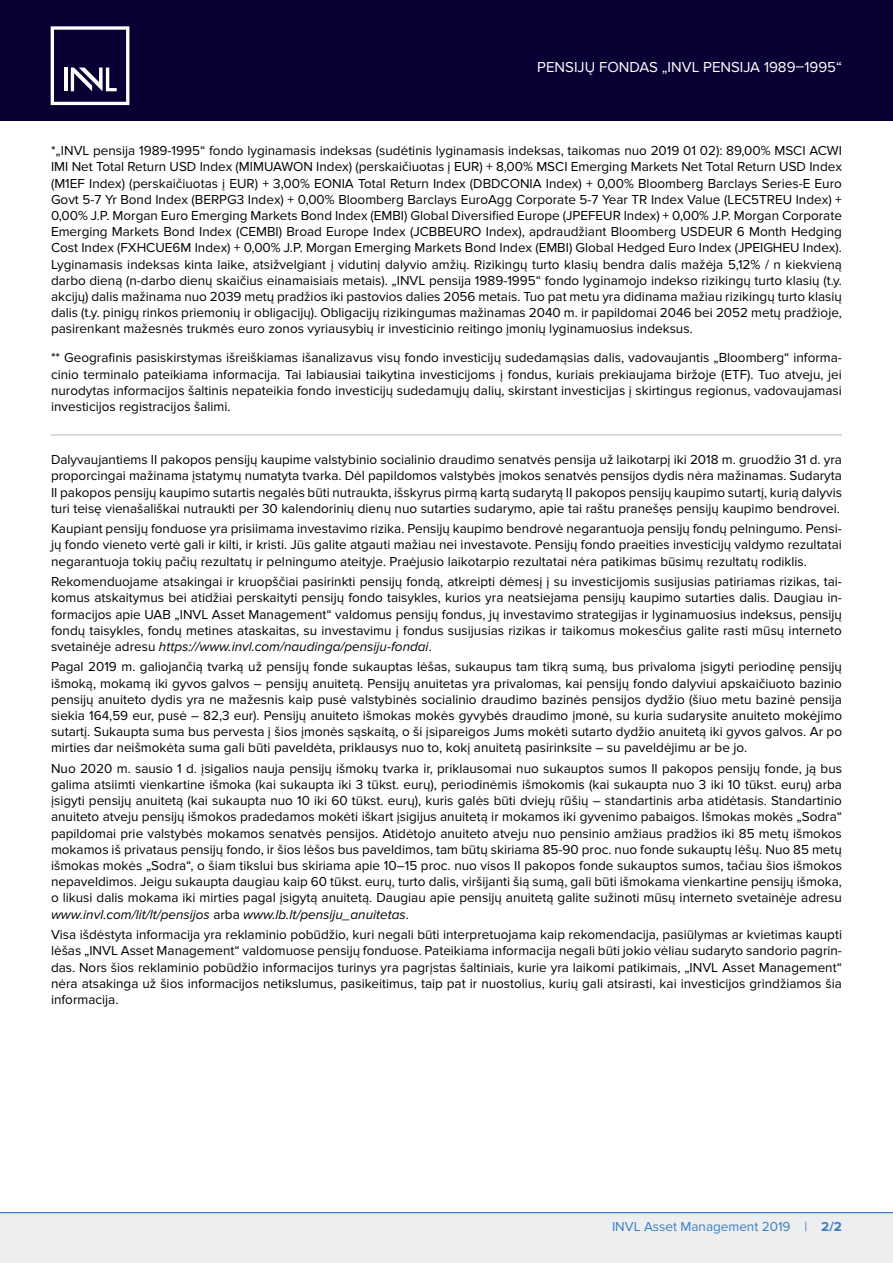
<style>
.page{position:relative;width:893px;height:1263px;background:#fff}
.page>*{position:absolute;margin:0;border:0;box-sizing:border-box;transform-origin:0 0}
.t1{font:15px "Proxima Nova";color:#fff}
.textas_justify{font:13.5px/16.2px "Proxima Nova";color:#000;text-align:justify}
.t2{font:13.5px "Proxima Nova";color:#3b7fc2}
.s1{font-style:italic}
.s2{font-weight:700}
</style>
<div class="page">
<div style="left:0;top:0;width:893px;height:120px;background:#090034"></div>
<div style="left:0;top:1212px;width:893px;height:51px;background:#eceeef"></div>
<hr style="left:0;top:1212px;width:893px;height:1px;background:#3b7fc2">
<svg style="left:51px;top:26px;width:78px;height:79px"></svg>
<hr style="left:51px;top:435px;width:791px;height:1px;background:#b6b7bb">
<p class="t1" style="left:537px;top:58px;width:306px">PENSIJŲ FONDAS „INVL PENSIJA 1989–1995“</p>
<p class="textas_justify" style="left:51px;top:143px;width:792px">*„INVL pensija 1989-1995“ fondo lyginamasis indeksas (sudėtinis lyginamasis indeksas, taikomas nuo 2019 01 02): 89,00% MSCI ACWI IMI Net Total Return USD Index (MIMUAWON Index) (perskaičiuotas į EUR) + 8,00% MSCI Emerging Markets Net Total Return USD Index (M1EF Index) (perskaičiuotas į EUR) + 3,00% EONIA Total Return Index (DBDCONIA Index) + 0,00% Bloomberg Barclays Series-E Euro Govt 5-7 Yr Bond Index (BERPG3 Index) + 0,00% Bloomberg Barclays EuroAgg Corporate 5-7 Year TR Index Value (LEC5TREU Index) + 0,00% J.P. Morgan Euro Emerging Markets Bond Index (EMBI) Global Diversified Europe (JPEFEUR Index) + 0,00% J.P. Morgan Corporate Emerging Markets Bond Index (CEMBI) Broad Europe Index (JCBBEURO Index), apdraudžiant Bloomberg USDEUR 6 Month Hedging Cost Index (FXHCUE6M Index) + 0,00% J.P. Morgan Emerging Markets Bond Index (EMBI) Global Hedged Euro Index (JPEIGHEU Index).<br>Lyginamasis indeksas kinta laike, atsižvelgiant į vidutinį dalyvio amžių. Rizikingų turto klasių bendra dalis mažėja 5,12% / n kiekvieną darbo dieną (n-darbo dienų skaičius einamaisiais metais). „INVL pensija 1989-1995“ fondo lyginamojo indekso rizikingų turto klasių (t.y. akcijų) dalis mažinama nuo 2039 metų pradžios iki pastovios dalies 2056 metais. Tuo pat metu yra didinama mažiau rizikingų turto klasių dalis (t.y. pinigų rinkos priemonių ir obligacijų). Obligacijų rizikingumas mažinamas 2040 m. ir papildomai 2046 bei 2052 metų pradžioje, pasirenkant mažesnės trukmės euro zonos vyriausybių ir investicinio reitingo įmonių lyginamuosius indeksus.</p>
<p class="textas_justify" style="left:51px;top:350px;width:792px">** Geografinis pasiskirstymas išreiškiamas išanalizavus visų fondo investicijų sudedamąsias dalis, vadovaujantis „Bloomberg“ informa&shy;cinio terminalo pateikiama informacija. Tai labiausiai taikytina investicijoms į fondus, kuriais prekiaujama biržoje (ETF). Tuo atveju, jei nurodytas informacijos šaltinis nepateikia fondo investicijų sudedamųjų dalių, skirstant investicijas į skirtingus regionus, vadovaujamasi investicijos registracijos šalimi.</p>
<p class="textas_justify" style="left:51px;top:452px;width:792px">Dalyvaujantiems II pakopos pensijų kaupime valstybinio socialinio draudimo senatvės pensija už laikotarpį iki 2018 m. gruodžio 31 d. yra proporcingai mažinama įstatymų numatyta tvarka. Dėl papildomos valstybės įmokos senatvės pensijos dydis nėra mažinamas. Sudaryta II pakopos pensijų kaupimo sutartis negalės būti nutraukta, išskyrus pirmą kartą sudarytą II pakopos pensijų kaupimo sutartį, kurią dalyvis turi teisę vienašališkai nutraukti per 30 kalendorinių dienų nuo sutarties sudarymo, apie tai raštu pranešęs pensijų kaupimo bendrovei.</p>
<p class="textas_justify" style="left:51px;top:521px;width:792px">Kaupiant pensijų fonduose yra prisiimama investavimo rizika. Pensijų kaupimo bendrovė negarantuoja pensijų fondų pelningumo. Pensi&shy;jų fondo vieneto vertė gali ir kilti, ir kristi. Jūs galite atgauti mažiau nei investavote. Pensijų fondo praeities investicijų valdymo rezultatai negarantuoja tokių pačių rezultatų ir pelningumo ateityje. Praėjusio laikotarpio rezultatai nėra patikimas būsimų rezultatų rodiklis.</p>
<p class="textas_justify" style="left:51px;top:574px;width:792px">Rekomenduojame atsakingai ir kruopščiai pasirinkti pensijų fondą, atkreipti dėmesį į su investicijomis susijusias patiriamas rizikas, tai&shy;komus atskaitymus bei atidžiai perskaityti pensijų fondo taisykles, kurios yra neatsiejama pensijų kaupimo sutarties dalis. Daugiau in&shy;formacijos apie UAB „INVL Asset Management“ valdomus pensijų fondus, jų investavimo strategijas ir lyginamuosius indeksus, pensijų fondų taisykles, fondų metines ataskaitas, su investavimu į fondus susijusias rizikas ir taikomus mokesčius galite rasti mūsų interneto svetainėje adresu <span class="s1">https://www.invl.com/naudinga/pensiju-fondai</span>.</p>
<p class="textas_justify" style="left:51px;top:659px;width:792px">Pagal 2019 m. galiojančią tvarką už pensijų fonde sukauptas lėšas, sukaupus tam tikrą sumą, bus privaloma įsigyti periodinę pensijų išmoką, mokamą iki gyvos galvos – pensijų anuitetą. Pensijų anuitetas yra privalomas, kai pensijų fondo dalyviui apskaičiuoto bazinio pensijų anuiteto dydis yra ne mažesnis kaip pusė valstybinės socialinio draudimo bazinės pensijos dydžio (šiuo metu bazinė pensija siekia 164,59 eur, pusė – 82,3 eur). Pensijų anuiteto išmokas mokės gyvybės draudimo įmonė, su kuria sudarysite anuiteto mokėjimo sutartį. Sukaupta suma bus pervesta į šios įmonės sąskaitą, o ši įsipareigos Jums mokėti sutarto dydžio anuitetą iki gyvos galvos. Ar po mirties dar neišmokėta suma gali būti paveldėta, priklausys nuo to, kokį anuitetą pasirinksite – su paveldėjimu ar be jo.</p>
<p class="textas_justify" style="left:51px;top:760px;width:792px">Nuo 2020 m. sausio 1 d. įsigalios nauja pensijų išmokų tvarka ir, priklausomai nuo sukauptos sumos II pakopos pensijų fonde, ją bus galima atsiimti vienkartine išmoka (kai sukaupta iki 3 tūkst. eurų), periodinėmis išmokomis (kai sukaupta nuo 3 iki 10 tūkst. eurų) arba įsigyti pensijų anuitetą (kai sukaupta nuo 10 iki 60 tūkst. eurų), kuris galės būti dviejų rūšių – standartinis arba atidėtasis. Standartinio anuiteto atveju pensijų išmokos pradedamos mokėti iškart įsigijus anuitetą ir mokamos iki gyvenimo pabaigos. Išmokas mokės „Sodra“ papildomai prie valstybės mokamos senatvės pensijos. Atidėtojo anuiteto atveju nuo pensinio amžiaus pradžios iki 85 metų išmokos mokamos iš privataus pensijų fondo, ir šios lėšos bus paveldimos, tam būtų skiriama 85-90 proc. nuo fonde sukauptų lėšų. Nuo 85 metų išmokas mokės „Sodra“, o šiam tikslui bus skiriama apie 10–15 proc. nuo visos II pakopos fonde sukauptos sumos, tačiau šios išmokos nepaveldimos. Jeigu sukaupta daugiau kaip 60 tūkst. eurų, turto dalis, viršijanti šią sumą, gali būti išmokama vienkartine pensijų išmoka, o likusi dalis mokama iki mirties pagal įsigytą anuitetą. Daugiau apie pensijų anuitetą galite sužinoti mūsų interneto svetainėje adresu <span class="s1">www.invl.com/lit/lt/pensijos</span> arba <span class="s1">www.lb.lt/pensiju_anuitetas</span>.</p>
<p class="textas_justify" style="left:51px;top:927px;width:792px">Visa išdėstyta informacija yra reklaminio pobūdžio, kuri negali būti interpretuojama kaip rekomendacija, pasiūlymas ar kvietimas kaupti lėšas „INVL Asset Management“ valdomuose pensijų fonduose. Pateikiama informacija negali būti jokio vėliau sudaryto sandorio pagrin&shy;das. Nors šios reklaminio pobūdžio informacijos turinys yra pagrįstas šaltiniais, kurie yra laikomi patikimais, „INVL Asset Management“ nėra atsakinga už šios informacijos netikslumus, pasikeitimus, taip pat ir nuostolius, kurių gali atsirasti, kai investicijos grindžiamos šia informacija.</p>
<p class="t2" style="left:612px;top:1219px;width:231px">INVL Asset Management 2019 | <span class="s2">2/2</span></p>
</div>
